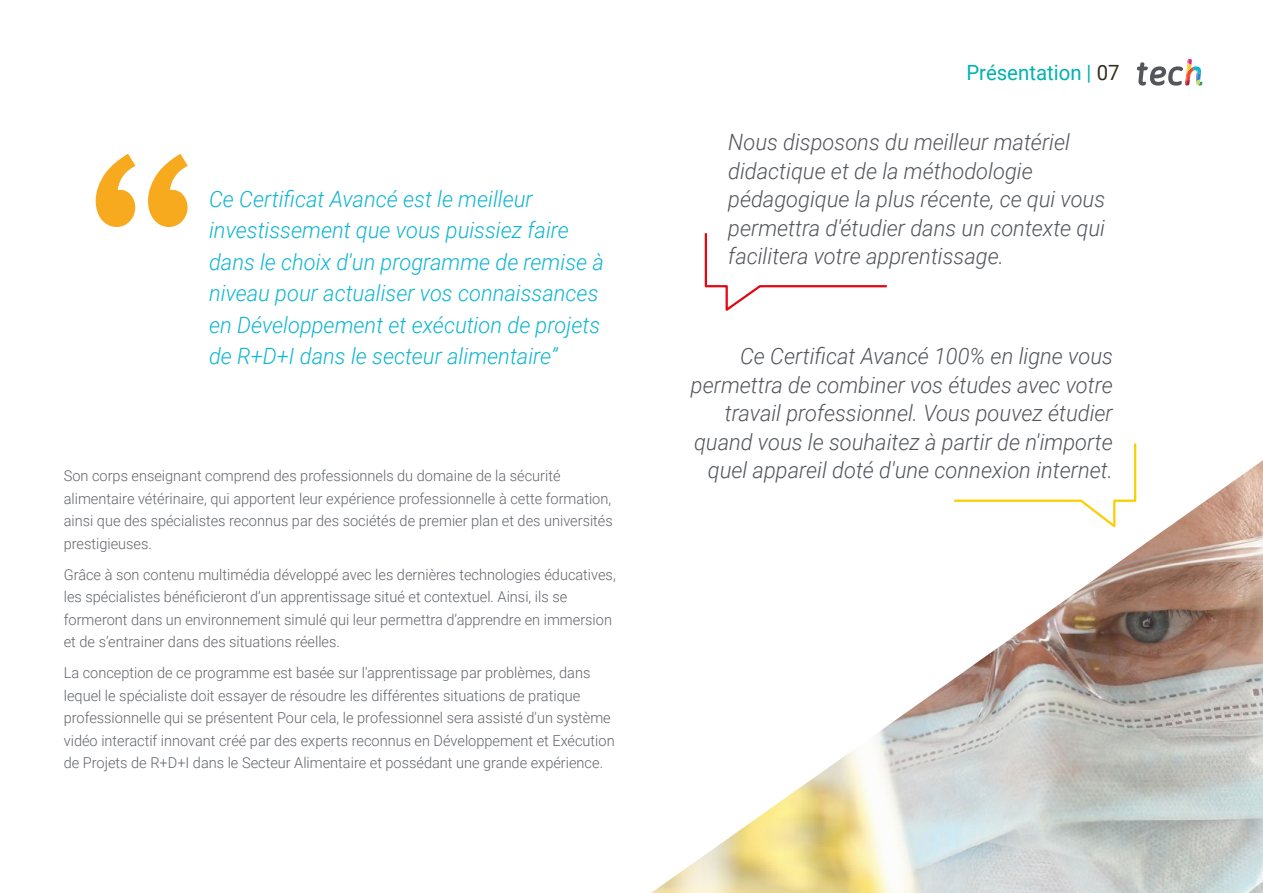
<style>
.page{position:relative;width:1263px;height:893px;background:#fff}
.page>*{position:absolute;margin:0;border:0;box-sizing:border-box;transform-origin:0 0}
.t1{font:italic 300 22.5px/28.5px "Roboto";color:#52555b;text-align:right}
.t2{font:italic 300 22.5px/31.5px "Roboto";color:#0fb6cf}
.t3{font:21px "Roboto";color:#00b2af}
.t4{font:300 15px/22.5px "Roboto";color:#61646a}
.s1{color:#312e20}
</style>
<div class="page">
<svg style="left:96px;top:154px;width:92px;height:73px"></svg>
<svg style="left:704px;top:233px;width:183px;height:78px"></svg>
<img style="left:651px;top:460px;width:612px;height:433px">
<svg style="left:1137px;top:59px;width:65px;height:27px"></svg>
<p class="t2" style="left:209px;top:182px;width:396px">Ce Certificat Avancé est le meilleur investissement que vous puissiez faire dans le choix d'un programme de remise à niveau pour actualiser vos connaissances en Développement et exécution de projets de R+D+I dans le secteur alimentaire”</p>
<p class="t4" style="left:64px;top:464px;width:551px">Son corps enseignant comprend des professionnels du domaine de la sécurité alimentaire vétérinaire, qui apportent leur expérience professionnelle à cette formation, ainsi que des spécialistes reconnus par des sociétés de premier plan et des universités prestigieuses.</p>
<p class="t4" style="left:64px;top:562px;width:553px">Grâce à son contenu multimédia développé avec les dernières technologies éducatives, les spécialistes bénéficieront d’un apprentissage situé et contextuel. Ainsi, ils se formeront dans un environnement simulé qui leur permettra d’apprendre en immersion et de s’entrainer dans des situations réelles.</p>
<p class="t4" style="left:64px;top:661px;width:552px">La conception de ce programme est basée sur l'apprentissage par problèmes, dans lequel le spécialiste doit essayer de résoudre les différentes situations de pratique professionnelle qui se présentent Pour cela, le professionnel sera assisté d'un système vidéo interactif innovant créé par des experts reconnus en Développement et Exécution de Projets de R+D+I dans le Secteur Alimentaire et possédant une grande expérience.</p>
<h2 class="t3" style="left:966px;top:57px;width:155px">Présentation | <span class="s1">07</span></h2>
<h1 class="t1" style="left:728px;top:127px;width:378px;text-align:left">Nous disposons du meilleur matériel didactique et de la méthodologie pédagogique la plus récente, ce qui vous permettra d'étudier dans un contexte qui facilitera votre apprentissage.</h1>
<h1 class="t1" style="left:691px;top:341px;width:423px">Ce Certificat Avancé 100% en ligne vous permettra de combiner vos études avec votre travail professionnel. Vous pouvez étudier quand vous le souhaitez à partir de n'importe quel appareil doté d'une connexion internet.</h1>
</div>
